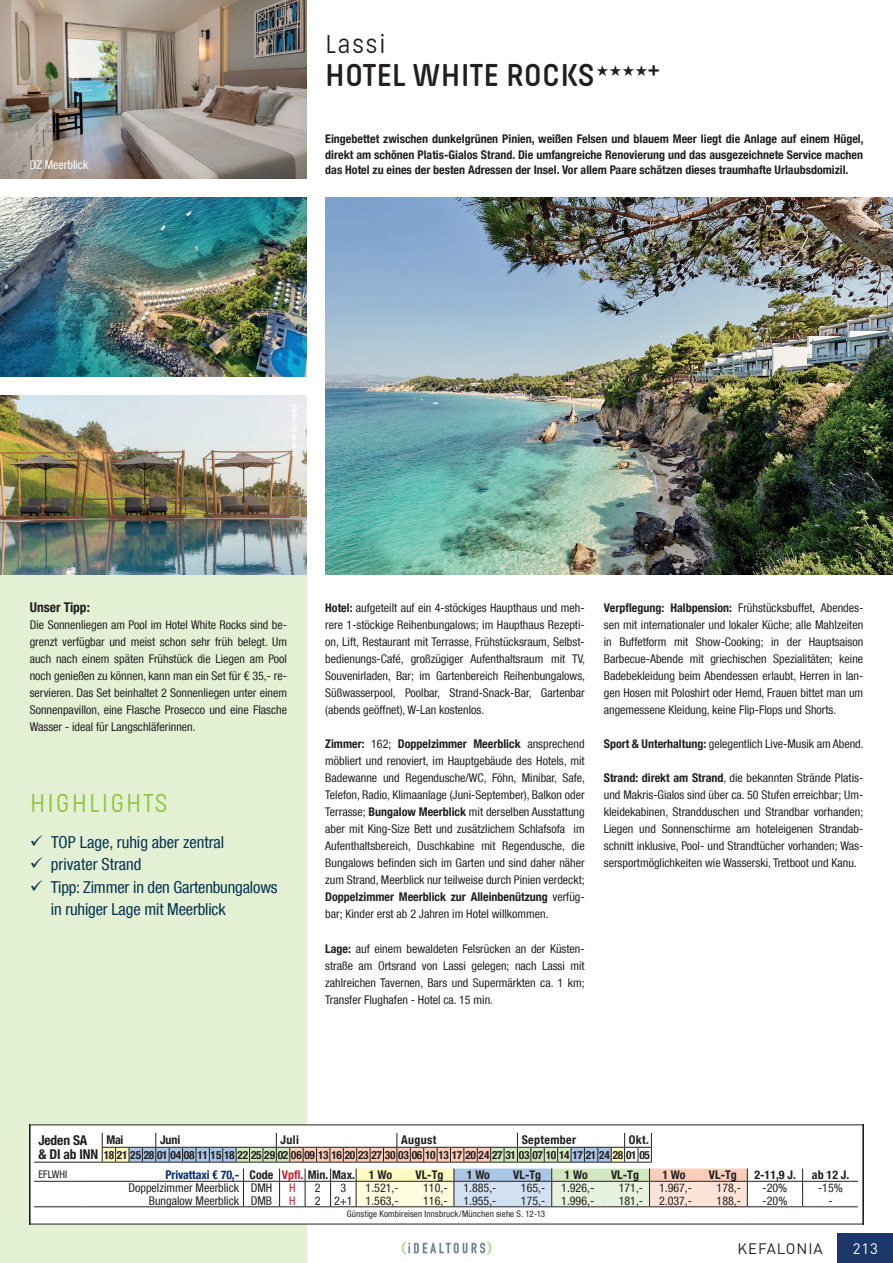
<style>
.page{position:relative;width:893px;height:1263px;background:#fff}
.page>*{position:absolute;margin:0;border:0;box-sizing:border-box;transform-origin:0 0}
.t1{font:600 33px "Pilcrow Soft";letter-spacing:.005em;color:#231f20}
.t2{font:27px "Pilcrow Soft";letter-spacing:.05em;color:#8bc63e}
.t3{font:27px "Pilcrow Soft";letter-spacing:.045em;color:#231f20}
.t4{font:600 25.5px "Pilcrow Soft";color:#231f20}
.t5{font:condensed 16.5px/22.5px "Helvetica Neue LT Com";letter-spacing:-.01em;color:#013451}
.t6{font:15px "DINOT";letter-spacing:.06em;color:#231f20}
.t7{font:15px "DINOT";color:#fff}
.t8{font:700 condensed 13.5px/14.2px "Helvetica Neue LT Com";letter-spacing:-.01em;color:#231f20}
.t9{font:condensed 12px/17px "Helvetica Neue LT Com";color:#231f20;text-align:justify}
.t10{font:700 condensed 12px/15.8px "Helvetica Neue LT Com";color:#231f20;text-align:justify}
.t11{font:700 condensed 12px "Helvetica Neue LT Com";letter-spacing:-.01em;color:#052d6f}
.t12{font:condensed 12px "Helvetica Neue LT Com";color:#fff}
.t13{font:700 condensed 12px "Helvetica Neue LT Com";letter-spacing:.03em;color:#231f20}
.t14{font:condensed 12px "Helvetica Neue LT Com";color:#c8242b}
.t15{font:700 condensed 11.4px "Helvetica Neue LT Com";letter-spacing:-.04em;color:#231f20}
.t16{font:condensed 10.5px "Helvetica Neue LT Com";color:#231f20}
.t17{font:condensed 9px "Helvetica Neue LT Com";letter-spacing:.015em;color:#231f20}
.s1{font-weight:700}
.s2{color:#231f20}
.s3{color:#c8242b}
</style>
<div class="page">
<div style="left:0;top:574px;width:306px;height:689px;background:#e4f0d4"></div>
<img style="left:401px;top:1241px;width:91px;height:14px">
<div style="left:838px;top:1233px;width:55px;height:30px;background:#1e376a"></div>
<div style="left:30px;top:1125px;width:833px;height:99px;background:#fff"></div>
<hr style="left:34px;top:1162px;width:68px;height:1px;background:#231f20">
<hr style="left:747px;top:1181px;width:56px;height:1px;background:#231f20">
<hr style="left:803px;top:1181px;width:55px;height:1px;background:#231f20">
<hr style="left:34px;top:1181px;width:49px;height:1px;background:#231f20">
<hr style="left:83px;top:1181px;width:160px;height:1px;background:#231f20">
<svg style="left:802px;top:1168px;width:1px;height:38px"></svg>
<hr style="left:34px;top:1206px;width:49px;height:1px;background:#231f20">
<hr style="left:83px;top:1206px;width:160px;height:1px;background:#231f20">
<hr style="left:747px;top:1206px;width:56px;height:1px;background:#231f20">
<hr style="left:803px;top:1206px;width:55px;height:1px;background:#231f20">
<svg style="left:102px;top:1133px;width:646px;height:74px"></svg>
<svg style="left:863px;top:1125px;width:1px;height:99px"></svg>
<img style="left:0;top:0;width:306px;height:179px">
<img style="left:325px;top:198px;width:568px;height:376px">
<img style="left:0;top:395px;width:306px;height:179px">
<img style="left:0;top:198px;width:306px;height:178px">
<h2 class="t3" style="left:325px;top:31px;width:62px">Lassi</h2>
<p class="t12" style="left:30px;top:158px;width:60px">DZ Meerblick</p>
<h1 class="t1" style="left:325px;top:59px;width:271px">HOTEL WHITE ROCKS</h1>
<h3 class="t4" style="left:647px;top:58px;width:15px">+</h3>
<p class="t10" style="left:325px;top:131px;width:540px">Eingebettet zwischen dunkelgrünen Pinien, weißen Felsen und blauem Meer liegt die Anlage auf einem Hügel, direkt am schönen Platis-Gialos Strand. Die umfangreiche Renovierung und das ausgezeichnete Service machen das Hotel zu eines der besten Adressen der Insel. Vor allem Paare schätzen dieses traumhafte Urlaubsdomizil.</p>
<p class="t8" style="left:30px;top:600px;width:62px">Unser Tipp:</p>
<p class="t9" style="left:30px;top:616px;width:259px">Die Sonnenliegen am Pool im Hotel White Rocks sind be&shy;grenzt verfügbar und meist schon sehr früh belegt. Um auch nach einem späten Frühstück die Liegen am Pool noch genießen zu können, kann man ein Set für € 35,- re&shy;servieren. Das Set beinhaltet 2 Sonnenliegen unter einem Sonnenpavillon, eine Flasche Prosecco und eine Flasche Wasser - ideal für Langschläferinnen.</p>
<h2 class="t2" style="left:30px;top:790px;width:139px">HIGHLIGHTS</h2>
<h3 class="t5" style="left:51px;top:831px;width:228px">TOP Lage, ruhig aber zentral<br>privater Strand<br>Tipp: Zimmer in den Gartenbungalows in ruhiger Lage mit Meerblick</h3>
<p class="t9" style="left:325px;top:599px;width:261px"><span class="s1">Hotel:</span> aufgeteilt auf ein 4-stöckiges Haupthaus und meh&shy;rere 1-stöckige Reihenbungalows; im Haupthaus Rezepti&shy;on, Lift, Restaurant mit Terrasse, Frühstücksraum, Selbst&shy;bedienungs-Café, großzügiger Aufenthaltsraum mit TV, Souvenirladen, Bar; im Gartenbereich Reihenbungalows, Süßwasserpool, Poolbar, Strand-Snack-Bar, Gartenbar (abends geöffnet), W-Lan kostenlos.</p>
<p class="t9" style="left:325px;top:735px;width:261px"><span class="s1">Zimmer:</span> 162; <span class="s1">Doppelzimmer Meerblick</span> ansprechend möbliert und renoviert, im Hauptgebäude des Hotels, mit Badewanne und Regendusche/WC, Föhn, Minibar, Safe, Telefon, Radio, Klimaanlage (Juni-September), Balkon oder Terrasse; <span class="s1">Bungalow Meerblick</span> mit derselben Ausstattung aber mit King-Size Bett und zusätzlichem Schlafsofa im Aufenthaltsbereich, Duschkabine mit Regendusche, die Bungalows befinden sich im Garten und sind daher näher zum Strand, Meerblick nur teilweise durch Pinien verdeckt; <span class="s1">Doppelzimmer Meerblick zur Alleinbenützung</span> verfüg&shy;bar; Kinder erst ab 2 Jahren im Hotel willkommen.</p>
<p class="t9" style="left:325px;top:940px;width:261px"><span class="s1">Lage:</span> auf einem bewaldeten Felsrücken an der Küsten&shy;straße am Ortsrand von Lassi gelegen; nach Lassi mit zahlreichen Tavernen, Bars und Supermärkten ca. 1 km; Transfer Flughafen - Hotel ca. 15 min.</p>
<p class="t9" style="left:604px;top:599px;width:261px"><span class="s1">Verpflegung: Halbpension:</span> Frühstücksbuffet, Abendes&shy;sen mit internationaler und lokaler Küche; alle Mahlzeiten in Buffetform mit Show-Cooking; in der Hauptsaison Barbecue-Abende mit griechischen Spezialitäten; keine Badebekleidung beim Abendessen erlaubt, Herren in lan&shy;gen Hosen mit Poloshirt oder Hemd, Frauen bittet man um angemessene Kleidung, keine Flip-Flops und Shorts.</p>
<p class="t9" style="left:604px;top:735px;width:261px"><span class="s1">Sport &amp; Unterhaltung:</span> gelegentlich Live-Musik am Abend.</p>
<p class="t9" style="left:604px;top:769px;width:261px"><span class="s1">Strand: direkt am Strand</span>, die bekannten Strände Platis&shy;und Makris-Gialos sind über ca. 50 Stufen erreichbar; Um&shy;kleidekabinen, Strandduschen und Strandbar vorhanden; Liegen und Sonnenschirme am hoteleigenen Strandab&shy;schnitt inklusive, Pool- und Strandtücher vorhanden; Was&shy;sersportmöglichkeiten wie Wasserski, Tretboot und Kanu.</p>
<p class="t8" style="left:38px;top:1133px;width:61px">Jeden SA &amp; DI ab INN</p>
<p class="t10" style="left:106px;top:1132px;width:19px">Mai</p>
<p class="t10" style="left:160px;top:1132px;width:22px">Juni</p>
<p class="t10" style="left:281px;top:1132px;width:20px">Juli</p>
<p class="t10" style="left:401px;top:1132px;width:37px">August</p>
<p class="t13" style="left:522px;top:1133px;width:56px">September</p>
<p class="t10" style="left:629px;top:1132px;width:22px">Okt.</p>
<p class="t15" style="left:104px;top:1148px;width:548px">18 21 25 28 01 04 08 11 15 18 22 25 29 02 06 09 13 16 20 23 27 30 03 06 10 13 17 20 24 27 31 03 07 10 14 17 21 24 28 01 05</p>
<p class="t16" style="left:38px;top:1168px;width:30px">EFLWHI</p>
<p class="t11" style="left:165px;top:1167px;width:228px">Privattaxi € 70,- <span class="s2">Code</span> <span class="s3">Vpfl.</span> <span class="s2">Min. Max. 1 Wo</span></p>
<p class="t10" style="left:415px;top:1167px;width:29px">VL-Tg</p>
<p class="t10" style="left:467px;top:1167px;width:25px">1 Wo</p>
<p class="t10" style="left:513px;top:1167px;width:29px">VL-Tg</p>
<p class="t10" style="left:564px;top:1167px;width:25px">1 Wo</p>
<p class="t10" style="left:611px;top:1167px;width:29px">VL-Tg</p>
<p class="t10" style="left:662px;top:1167px;width:25px">1 Wo</p>
<p class="t10" style="left:709px;top:1167px;width:29px">VL-Tg</p>
<p class="t10" style="left:754px;top:1167px;width:43px">2-11,9 J.</p>
<p class="t10" style="left:812px;top:1167px;width:39px">ab 12 J.</p>
<p class="t9" style="left:129px;top:1179px;width:145px">Doppelzimmer Meerblick DMH</p>
<p class="t14" style="left:289px;top:1181px;width:8px">H</p>
<p class="t9" style="left:315px;top:1179px;width:7px">2</p>
<p class="t9" style="left:340px;top:1179px;width:7px">3</p>
<p class="t9" style="left:366px;top:1179px;width:35px">1.521,-</p>
<p class="t9" style="left:423px;top:1179px;width:26px">110,-</p>
<p class="t9" style="left:463px;top:1179px;width:35px">1.885,-</p>
<p class="t9" style="left:521px;top:1179px;width:26px">165,-</p>
<p class="t9" style="left:561px;top:1179px;width:35px">1.926,-</p>
<p class="t9" style="left:619px;top:1179px;width:26px">171,-</p>
<p class="t9" style="left:659px;top:1179px;width:35px">1.967,-</p>
<p class="t9" style="left:717px;top:1179px;width:26px">178,-</p>
<p class="t9" style="left:763px;top:1179px;width:26px">-20%</p>
<p class="t9" style="left:818px;top:1179px;width:26px">-15%</p>
<p class="t9" style="left:149px;top:1192px;width:125px">Bungalow Meerblick DMB</p>
<p class="t14" style="left:289px;top:1193px;width:8px">H</p>
<p class="t9" style="left:315px;top:1192px;width:85px">2 2+1 1.563,-</p>
<p class="t9" style="left:423px;top:1192px;width:26px">116,-</p>
<p class="t9" style="left:463px;top:1192px;width:35px">1.955,-</p>
<p class="t9" style="left:521px;top:1192px;width:26px">175,-</p>
<p class="t9" style="left:561px;top:1192px;width:35px">1.996,-</p>
<p class="t9" style="left:619px;top:1192px;width:26px">181,-</p>
<p class="t9" style="left:659px;top:1192px;width:35px">2.037,-</p>
<p class="t9" style="left:717px;top:1192px;width:26px">188,-</p>
<p class="t9" style="left:763px;top:1192px;width:26px">-20%</p>
<p class="t9" style="left:828px;top:1192px;width:6px">-</p>
<p class="t17" style="left:347px;top:1208px;width:200px">Günstige Kombireisen Innsbruck/München siehe S. 12-13</p>
<p class="t6" style="left:738px;top:1237px;width:87px">KEFALONIA</p>
<p class="t7" style="left:853px;top:1237px;width:26px">213</p>
</div>
